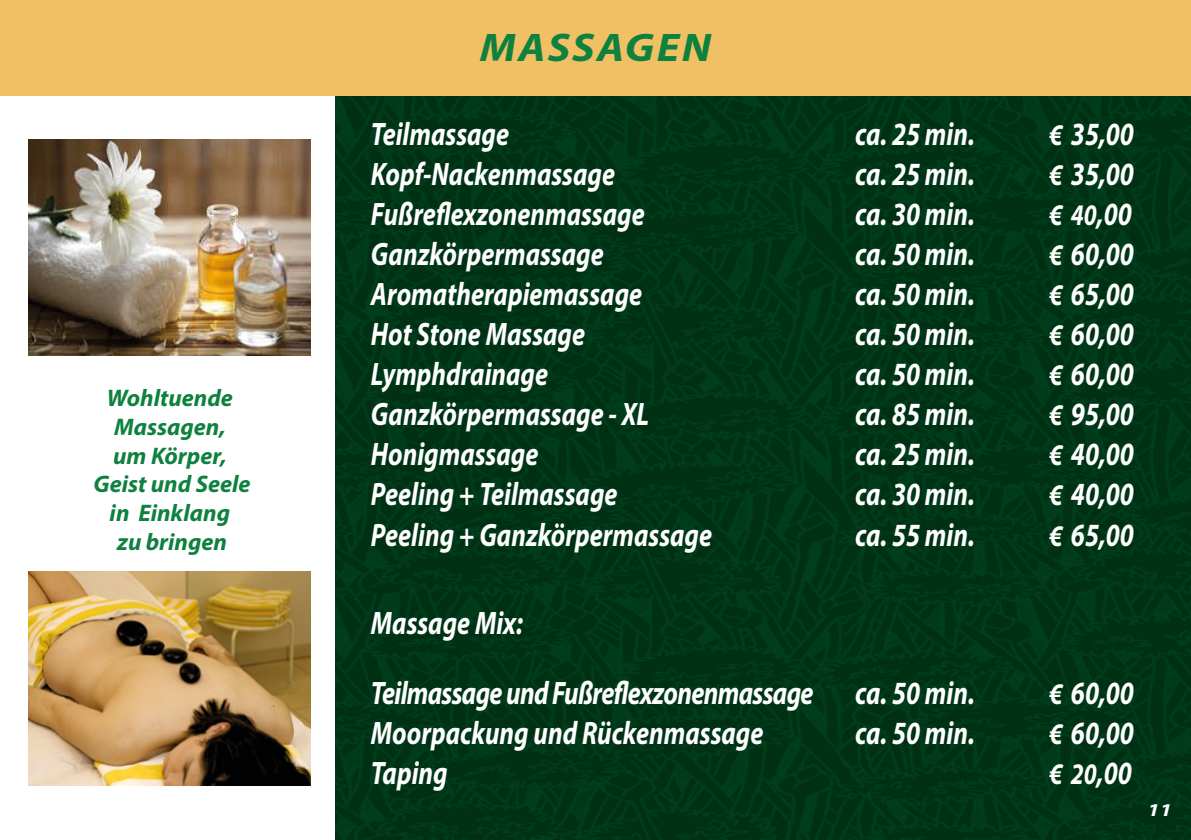
<style>
.page{position:relative;width:1191px;height:840px;background:#fff}
.page>*{position:absolute;margin:0;border:0;box-sizing:border-box;transform-origin:0 0}
.t1{font:italic 700 40px "Myriad Pro";letter-spacing:.05em;color:#0e813f;scale:1.1 1}
.t2{font:italic 700 32.6px "Myriad Pro";color:#fff;scale:.8 1}
.t3{font:italic 700 32.6px/70px "Myriad Pro";letter-spacing:-.025em;color:#fff;scale:.8 1}
.t4{font:italic 700 30px "Myriad Pro";color:#fff;scale:.8 1}
.t5{font:italic 700 24px/28.8px "Myriad Pro";color:#0e813f;text-align:center}
.t6{font:italic 700 18px "Myriad Pro";color:#fff;scale:1.25 1}
.s1{font-size:30px}
.s2{font-size:32.6px}
</style>
<div class="page">
<img style="left:335px;top:95px;width:856px;height:744px">
<div style="left:0;top:0;width:1191px;height:95px;background:#f1c065"></div>
<img style="left:29px;top:571px;width:281px;height:214px">
<img style="left:29px;top:139px;width:281px;height:216px">
<p class="t5" style="left:94px;top:385px;width:159px">Wohltuende<br>Massagen,<br>um Körper,<br>Geist und Seele in Einklang<br>zu bringen</p>
<p class="t1" style="left:480px;top:31px;width:212px">MASSAGEN</p>
<p class="t2" style="left:371px;top:120px;width:174px">Teilmassage</p>
<p class="t2" style="left:855px;top:120px;width:151px">ca. 25 min.</p>
<p class="t2" style="left:1049px;top:120px;width:108px"><span class="s1">€</span> 35,00</p>
<p class="t2" style="left:371px;top:160px;width:307px">Kopf-Nackenmassage</p>
<p class="t2" style="left:855px;top:160px;width:151px">ca. 25 min.</p>
<p class="t2" style="left:1049px;top:160px;width:108px"><span class="s1">€</span> 35,00</p>
<p class="t2" style="left:371px;top:200px;width:344px">Fußreflexzonenmassage</p>
<p class="t2" style="left:855px;top:200px;width:151px">ca. 30 min.</p>
<p class="t4" style="left:1049px;top:202px;width:105px">€ 40<span class="s2">,00</span></p>
<p class="t2" style="left:371px;top:240px;width:292px">Ganzkörpermassage</p>
<p class="t2" style="left:855px;top:240px;width:151px">ca. 50 min.</p>
<p class="t2" style="left:1049px;top:240px;width:108px"><span class="s1">€</span> 60,00</p>
<p class="t2" style="left:371px;top:280px;width:341px">Aromatherapiemassage</p>
<p class="t2" style="left:855px;top:280px;width:151px">ca. 50 min.</p>
<p class="t2" style="left:1049px;top:280px;width:108px"><span class="s1">€</span> 65,00</p>
<p class="t2" style="left:371px;top:320px;width:269px">Hot Stone Massage</p>
<p class="t2" style="left:855px;top:320px;width:151px">ca. 50 min.</p>
<p class="t2" style="left:1049px;top:320px;width:108px"><span class="s1">€</span> 60,00</p>
<p class="t2" style="left:371px;top:360px;width:223px">Lymphdrainage</p>
<p class="t2" style="left:855px;top:360px;width:151px">ca. 50 min.</p>
<p class="t2" style="left:1049px;top:360px;width:108px"><span class="s1">€</span> 60,00</p>
<p class="t2" style="left:371px;top:400px;width:349px">Ganzkörpermassage - XL</p>
<p class="t2" style="left:855px;top:400px;width:151px">ca. 85 min.</p>
<p class="t2" style="left:1049px;top:400px;width:108px"><span class="s1">€</span> 95,00</p>
<p class="t2" style="left:371px;top:440px;width:211px">Honigmassage</p>
<p class="t2" style="left:855px;top:440px;width:151px">ca. 25 min.</p>
<p class="t2" style="left:1049px;top:440px;width:108px"><span class="s1">€</span> 40,00</p>
<p class="t2" style="left:371px;top:480px;width:310px">Peeling + Teilmassage</p>
<p class="t2" style="left:855px;top:480px;width:151px">ca. 30 min.</p>
<p class="t2" style="left:1049px;top:480px;width:108px"><span class="s1">€</span> 40,00</p>
<p class="t2" style="left:371px;top:520px;width:428px">Peeling + Ganzkörpermassage</p>
<p class="t2" style="left:855px;top:520px;width:151px">ca. 55 min.</p>
<p class="t2" style="left:1049px;top:520px;width:108px"><span class="s1">€</span> 65,00</p>
<p class="t3" style="left:371px;top:590px;width:555px">Massage Mix:<br>Teilmassage und Fußreflexzonenmassage</p>
<p class="t2" style="left:855px;top:678px;width:151px">ca. 50 min.</p>
<p class="t2" style="left:1049px;top:678px;width:108px"><span class="s1">€</span> 60,00</p>
<p class="t2" style="left:371px;top:718px;width:492px">Moorpackung und Rückenmassage</p>
<p class="t2" style="left:855px;top:718px;width:151px">ca. 50 min.</p>
<p class="t2" style="left:1049px;top:718px;width:108px"><span class="s1">€</span> 60,00</p>
<p class="t2" style="left:371px;top:758px;width:97px">Taping</p>
<p class="t4" style="left:1049px;top:760px;width:105px">€ 20<span class="s2">,00</span></p>
<p class="t6" style="left:1147px;top:801px;width:21px">11</p>
</div>
